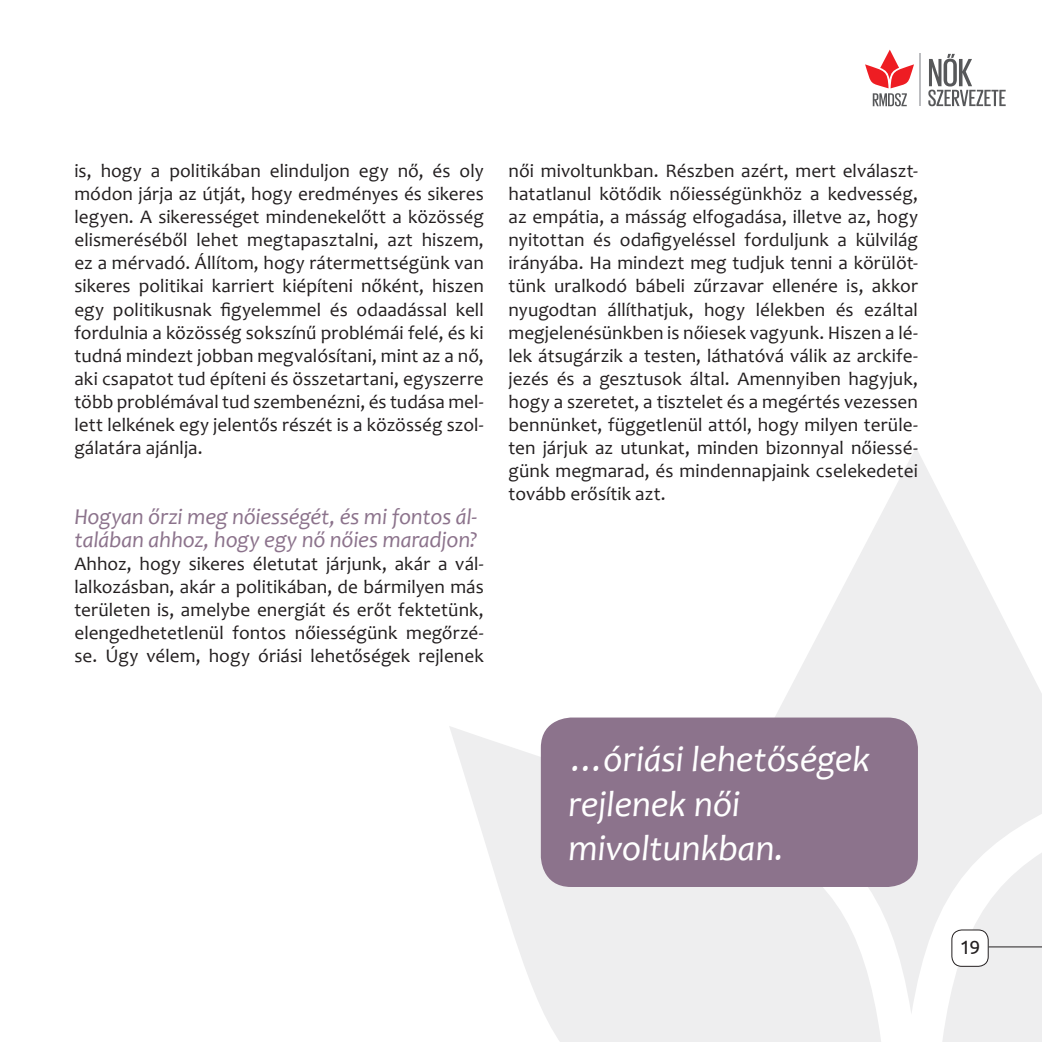
<style>
.page{position:relative;width:1042px;height:1042px;background:#fff}
.page>*{position:absolute;margin:0;border:0;box-sizing:border-box;transform-origin:0 0}
.t1{font:italic 36.75px/44.1px "Candara";letter-spacing:-.005em;color:#fff}
.t2{font:italic 22.75px/23.1px "Candara";letter-spacing:-.01em;color:#8c738c}
.t3{font:19.25px/23.1px "Candara";color:#231f20;text-align:justify}
.t4{font:19.25px "Ubuntu";color:#231f20}
</style>
<div class="page">
<svg style="left:449px;top:448px;width:593px;height:594px"></svg>
<svg style="left:928px;top:54px;width:77px;height:52px"></svg>
<svg style="left:865px;top:50px;width:49px;height:56px"></svg>
<hr style="left:919px;top:54px;width:1px;height:52px;background:#bcbdc0">
<div style="left:952px;top:930px;width:36px;height:36px;background:#fff;border-radius:10px"></div>
<div style="left:951px;top:929px;width:37px;height:38px;border:1px solid #231f20;border-radius:10px"></div>
<hr style="left:988px;top:946px;width:54px;height:1px;background:#231f20">
<div style="left:541px;top:717px;width:377px;height:170px;background:#8c738c;border-radius:30px"></div>
<p class="t3" style="left:74px;top:159px;width:411px">is, hogy a politikában elinduljon egy nő, és oly módon járja az útját, hogy eredményes és sikeres legyen. A sikerességet mindenekelőtt a közösség elismeréséből lehet megtapasztalni, azt hiszem, ez a mérvadó. Állítom, hogy rátermettségünk van sikeres politikai karriert kiépíteni nőként, hiszen egy politikusnak figyelemmel és odaadással kell fordulnia a közösség sokszínű problémái felé, és ki tudná mindezt jobban megvalósítani, mint az a nő, aki csapatot tud építeni és összetartani, egyszerre több problémával tud szembenézni, és tudása mel&shy;lett lelkének egy jelentős részét is a közösség szol&shy;gálatára ajánlja.</p>
<p class="t2" style="left:74px;top:504px;width:405px">Hogyan őrzi meg nőiességét, és mi fontos ál&shy;talában ahhoz, hogy egy nő nőies maradjon?</p>
<p class="t3" style="left:74px;top:552px;width:411px">Ahhoz, hogy sikeres életutat járjunk, akár a vál&shy;lalkozásban, akár a politikában, de bármilyen más területen is, amelybe energiát és erőt fektetünk, elengedhetetlenül fontos nőiességünk megőrzé&shy;se. Úgy vélem, hogy óriási lehetőségek rejlenek</p>
<p class="t3" style="left:508px;top:159px;width:411px">női mivoltunkban. Részben azért, mert elválaszt&shy;hatatlanul kötődik nőiességünkhöz a kedvesség, az empátia, a másság elfogadása, illetve az, hogy nyitottan és odafigyeléssel forduljunk a külvilág irányába. Ha mindezt meg tudjuk tenni a körülöt&shy;tünk uralkodó bábeli zűrzavar ellenére is, akkor nyugodtan állíthatjuk, hogy lélekben és ezáltal megjelenésünkben is nőiesek vagyunk. Hiszen a lé&shy;lek átsugárzik a testen, láthatóvá válik az arckife&shy;jezés és a gesztusok által. Amennyiben hagyjuk, hogy a szeretet, a tisztelet és a megértés vezessen bennünket, függetlenül attól, hogy milyen terüle&shy;ten járjuk az utunkat, minden bizonnyal nőiessé&shy;günk megmarad, és mindennapjaink cselekedetei tovább erősítik azt.</p>
<h1 class="t1" style="left:568px;top:737px;width:303px">…óriási lehetőségek rejlenek női mivoltunkban.</h1>
<p class="t4" style="left:959px;top:935px;width:22px">19</p>
</div>
